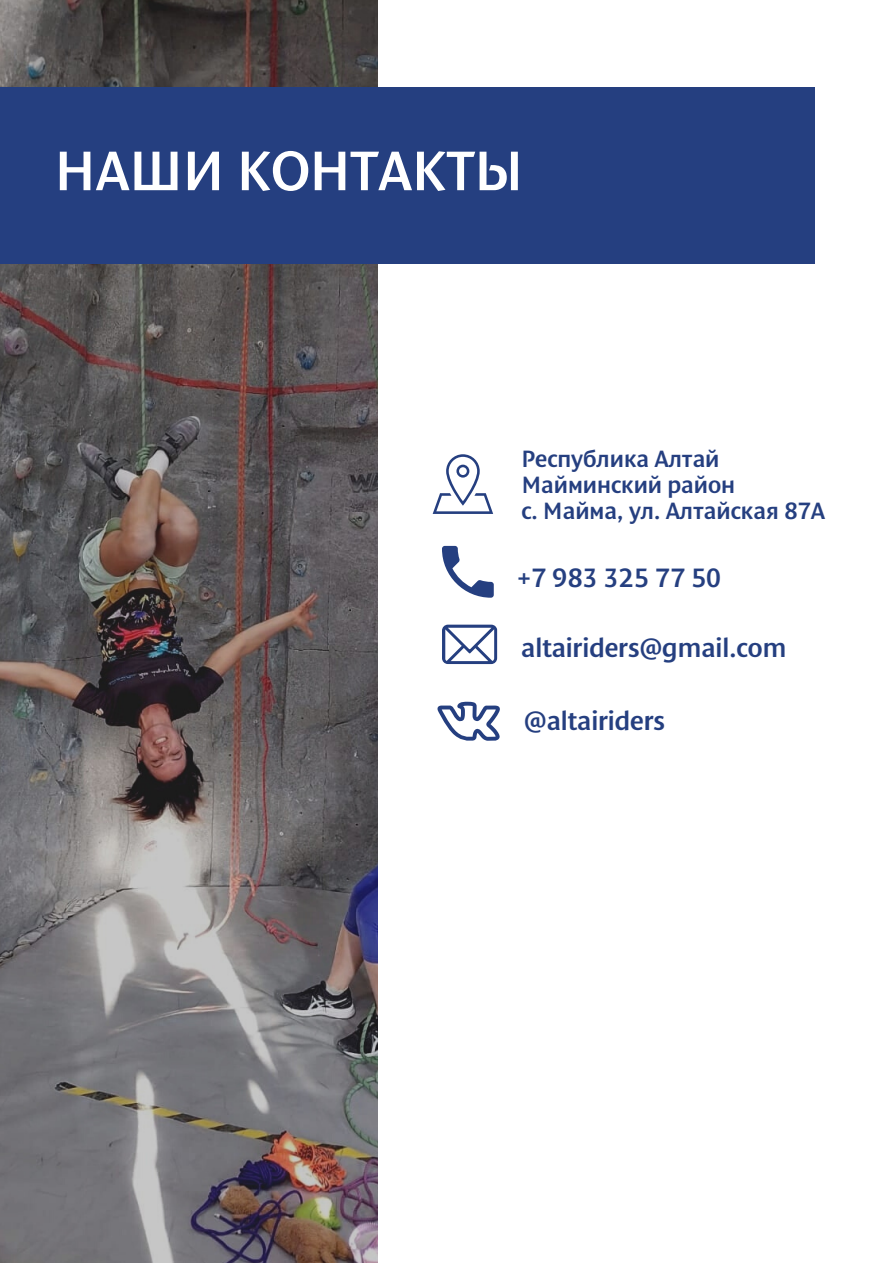
<style>
.page{position:relative;width:893px;height:1263px;background:#fff}
.page>*{position:absolute;margin:0;border:0;box-sizing:border-box;transform-origin:0 0}
.t1{font:56.55px "Denda New C";color:#fff}
.t2{font:27px "Denda New C";color:#253f80}
.t3{font:24px/25.8px "Denda New C";color:#253f80}
</style>
<div class="page">
<img style="left:0;top:0;width:377px;height:1263px">
<div style="left:0;top:87px;width:814px;height:177px;background:#253f80"></div>
<svg style="left:437px;top:702px;width:63px;height:39px"></svg>
<svg style="left:442px;top:625px;width:55px;height:39px"></svg>
<svg style="left:442px;top:546px;width:52px;height:52px"></svg>
<svg style="left:433px;top:454px;width:60px;height:60px"></svg>
<h1 class="t1" style="left:55px;top:145px;width:470px">НАШИ КОНТАКТЫ</h1>
<p class="t3" style="left:521px;top:447px;width:305px">Республика Алтай<br>Майминский район<br>с. Майма, ул. Алтайская 87А</p>
<p class="t2" style="left:517px;top:565px;width:206px">+7 983 325 77 50</p>
<p class="t2" style="left:521px;top:636px;width:267px">altairiders@gmail.com</p>
<p class="t2" style="left:524px;top:709px;width:142px">@altairiders</p>
</div>
